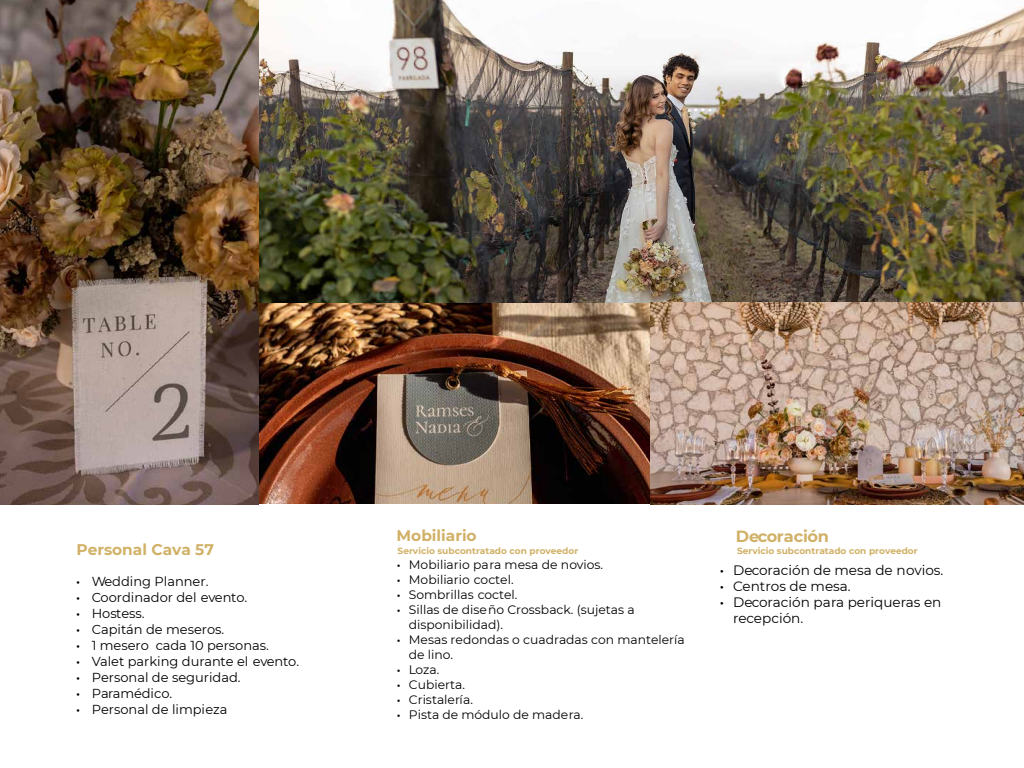
<style>
.page{position:relative;width:1024px;height:768px;background:#fff}
.page>*{position:absolute;margin:0;border:0;box-sizing:border-box;transform-origin:0 0}
.t1{font:700 16.1px "Montserrat";letter-spacing:-.015em;color:#d1b167}
.t2{font:700 15.4px "Montserrat";color:#d1b167}
.t3{font:13.6px/16px "Montserrat";color:#000}
.t4{font:13px "Montserrat";color:#000}
.t5{font:12.3px/15px "Montserrat";color:#000}
.t6{font:700 9px "Montserrat";color:#d1b167}
.s1{font-size:15.2px}
.s2{font-size:16.7px}
.s3{font-size:16px}
</style>
<div class="page">
<img style="left:259px;top:0;width:765px;height:303px">
<img style="left:259px;top:303px;width:392px;height:201px">
<img style="left:0;top:0;width:259px;height:504px">
<img style="left:651px;top:303px;width:373px;height:201px">
<p class="t2" style="left:397px;top:525px;width:82px">Mobiliario</p>
<p class="t5" style="left:397px;top:557px;width:208px"><span class="s1">•</span> Mobiliario para mesa de novios.</p>
<p class="t5" style="left:397px;top:572px;width:119px"><span class="s1">•</span> Mobiliario coctel.</p>
<p class="t5" style="left:397px;top:587px;width:122px"><span class="s1">•</span> Sombrillas coctel.</p>
<p class="t5" style="left:409px;top:602px;width:227px;text-indent:-12px"><span class="s1">•</span> Sillas de diseño Crossback. (sujetas a disponibilidad).</p>
<p class="t5" style="left:409px;top:632px;width:277px;text-indent:-12px"><span class="s1">•</span> Mesas redondas o cuadradas con mantelería de lino.</p>
<p class="t5" style="left:397px;top:662px;width:44px"><span class="s1">•</span> Loza.</p>
<p class="t5" style="left:397px;top:677px;width:70px"><span class="s1">•</span> Cubierta.</p>
<p class="t5" style="left:397px;top:692px;width:78px"><span class="s1">•</span> Cristalería.</p>
<p class="t5" style="left:397px;top:707px;width:188px"><span class="s1">•</span> Pista de módulo de madera.</p>
<h1 class="t1" style="left:736px;top:525px;width:95px">Decoración</h1>
<p class="t3" style="left:720px;top:561px;width:225px"><span class="s2">•</span> Decoración de mesa de novios.</p>
<p class="t3" style="left:720px;top:577px;width:133px"><span class="s2">•</span> Centros de mesa.</p>
<p class="t3" style="left:733px;top:593px;width:210px;text-indent:-14px"><span class="s2">•</span> Decoración para periqueras en recepción.</p>
<p class="t2" style="left:76px;top:538px;width:139px">Personal Cava 57</p>
<p class="t6" style="left:398px;top:544px;width:182px">Servicio subcontratado con proveedor</p>
<p class="t6" style="left:737px;top:544px;width:182px">Servicio subcontratado con proveedor</p>
<p class="t4" style="left:76px;top:573px;width:134px"><span class="s3">•</span> Wedding Planner.</p>
<p class="t4" style="left:76px;top:589px;width:173px"><span class="s3">•</span> Coordinador del evento.</p>
<p class="t4" style="left:76px;top:605px;width:71px"><span class="s3">•</span> Hostess.</p>
<p class="t4" style="left:76px;top:621px;width:150px"><span class="s3">•</span> Capitán de meseros.</p>
<p class="t4" style="left:76px;top:637px;width:195px"><span class="s3">•</span> 1 mesero cada 10 personas.</p>
<p class="t4" style="left:76px;top:653px;width:225px"><span class="s3">•</span> Valet parking durante el evento.</p>
<p class="t4" style="left:76px;top:669px;width:166px"><span class="s3">•</span> Personal de seguridad.</p>
<p class="t4" style="left:76px;top:685px;width:98px"><span class="s3">•</span> Paramédico.</p>
<p class="t4" style="left:76px;top:701px;width:153px"><span class="s3">•</span> Personal de limpieza</p>
</div>
